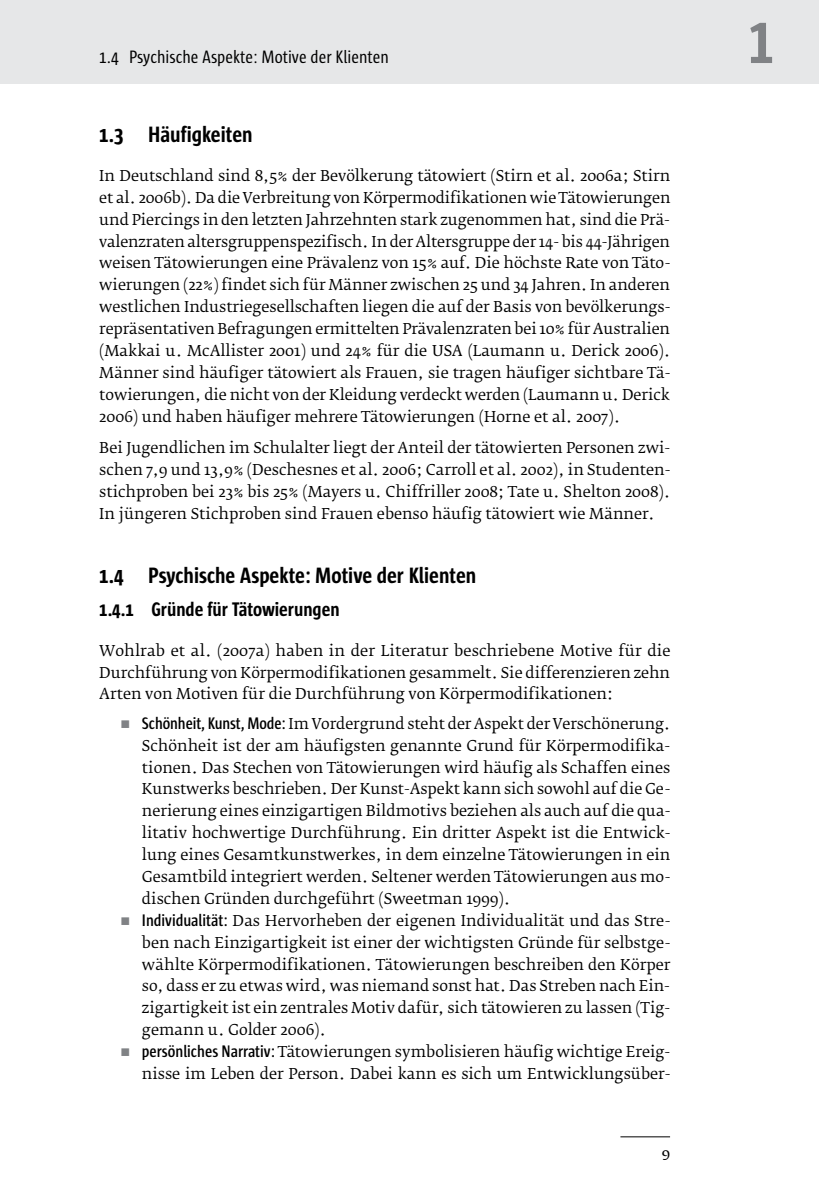
<style>
.page{position:relative;width:819px;height:1191px;background:#fff}
.page>*{position:absolute;margin:0;border:0;box-sizing:border-box;transform-origin:0 0}
.t1{font:700 22.75px "Sun Cd";color:#000}
.t2{font:700 20.12px "Sun Cd";color:#000}
.t3{font:18.38px "Sun Cd";color:#000}
.t4{font:15.75px "Fedra Serif B Pro";color:#000}
.t5{font:14.88px/21.9px "Fedra Serif B Pro";color:#000;text-align:justify}
.s1{color:#808285}
.s2{font-family:"Sun Cd";font-weight:600;font-size:17.15px}
</style>
<div class="page">
<div style="left:0;top:0;width:819px;height:84px;background:#e6e7e8"></div>
<hr style="left:620px;top:1136px;width:50px;height:1px;background:#000">
<p class="t3" style="left:99px;top:47px;width:291px">1.4 Psychische Aspekte: Motive der Klienten</p>
<h1 class="t1" style="left:99px;top:122px;width:155px">1.3 Häufigkeiten</h1>
<p class="t5" style="left:99px;top:165px;width:572px">In Deutschland sind 8,5% der Bevölkerung tätowiert (Stirn et al. 2006a; Stirn et al. 2006b). Da die Verbreitung von Körpermodifikationen wie Tätowierungen und Piercings in den letzten Jahrzehnten stark zugenommen hat, sind die Prä&shy;valenzraten altersgruppenspezifisch. In der Altersgruppe der 14- bis 44-Jährigen weisen Tätowierungen eine Prävalenz von 15% auf. Die höchste Rate von Täto&shy;wierungen (22%) findet sich für Männer zwischen 25 und 34 Jahren. In anderen westlichen Industriegesellschaften liegen die auf der Basis von bevölkerungs&shy;repräsentativen Befragungen ermittelten Prävalenzraten bei 10% für Australien (Makkai u. McAllister 2001) und 24% für die USA (Laumann u. Derick 2006).<br>Männer sind häufiger tätowiert als Frauen, sie tragen häufiger sichtbare Tä&shy;towierungen, die nicht von der Kleidung verdeckt werden (Laumann u. Derick 2006) und haben häufiger mehrere Tätowierungen (Horne et al. 2007).</p>
<p class="t5" style="left:99px;top:437px;width:572px">Bei Jugendlichen im Schulalter liegt der Anteil der tätowierten Personen zwi&shy;schen 7,9 und 13,9% (Deschesnes et al. 2006; Carroll et al. 2002), in Studenten&shy;stichproben bei 23% bis 25% (Mayers u. Chiffriller 2008; Tate u. Shelton 2008).<br>In jüngeren Stichproben sind Frauen ebenso häufig tätowiert wie Männer.</p>
<h1 class="t1" style="left:99px;top:563px;width:378px">1.4 Psychische Aspekte: Motive der Klienten</h1>
<h2 class="t2" style="left:99px;top:599px;width:242px">1.4.1 Gründe für Tätowierungen</h2>
<p class="t5" style="left:99px;top:639px;width:572px">Wohlrab et al. (2007a) haben in der Literatur beschriebene Motive für die Durchführung von Körpermodifikationen gesammelt. Sie differenzieren zehn Arten von Motiven für die Durchführung von Körpermodifikationen:</p>
<p class="t5" style="left:142px;top:712px;width:530px;text-indent:-21px"><span class="s1">■</span> <span class="s2">Schönheit, Kunst, Mode:</span> Im Vordergrund steht der Aspekt der Verschönerung.<br>Schönheit ist der am häufigsten genannte Grund für Körpermodifika&shy;tionen. Das Stechen von Tätowierungen wird häufig als Schaffen eines Kunstwerks beschrieben. Der Kunst-Aspekt kann sich sowohl auf die Ge&shy;nerierung eines einzigartigen Bildmotivs beziehen als auch auf die qua&shy;litativ hochwertige Durchführung. Ein dritter Aspekt ist die Entwick&shy;lung eines Gesamtkunstwerkes, in dem einzelne Tätowierungen in ein Gesamtbild integriert werden. Seltener werden Tätowierungen aus mo&shy;dischen Gründen durchgeführt (Sweetman 1999).</p>
<p class="t5" style="left:142px;top:909px;width:530px;text-indent:-21px"><span class="s1">■</span> <span class="s2">Individualität:</span> Das Hervorheben der eigenen Individualität und das Stre&shy;ben nach Einzigartigkeit ist einer der wichtigsten Gründe für selbstge&shy;wählte Körpermodifikationen. Tätowierungen beschreiben den Körper so, dass er zu etwas wird, was niemand sonst hat. Das Streben nach Ein&shy;zigartigkeit ist ein zentrales Motiv dafür, sich tätowieren zu lassen (Tig&shy;gemann u. Golder 2006).</p>
<p class="t5" style="left:121px;top:1041px;width:551px;text-align:right"><span class="s1">■</span> <span class="s2">persönliches Narrativ:</span> Tätowierungen symbolisieren häufig wichtige Ereig&shy;nisse im Leben der Person. Dabei kann es sich um Entwicklungsüber-</p>
<p class="t4" style="left:661px;top:1144px;width:10px">9</p>
</div>
